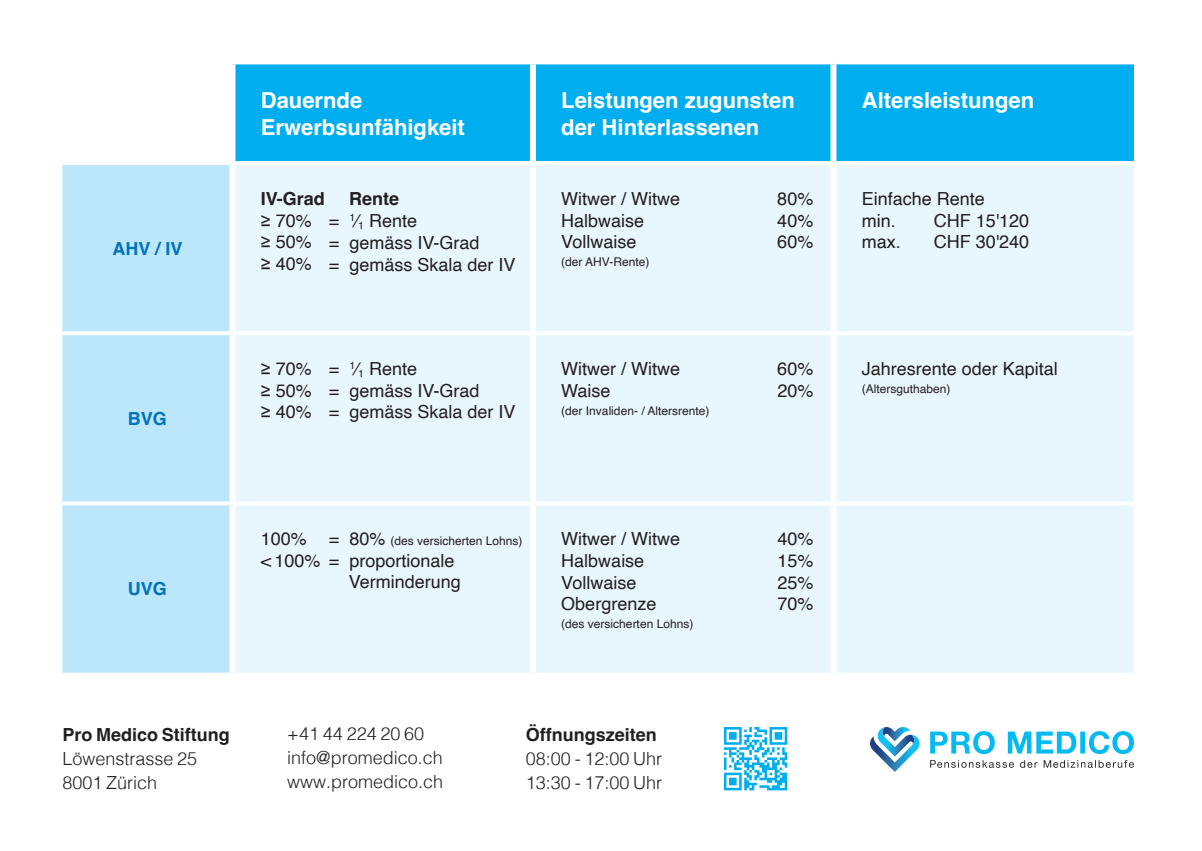
<style>
.page{position:relative;width:1202px;height:851px;background:#fff}
.page>*{position:absolute;margin:0;border:0;box-sizing:border-box;transform-origin:0 0}
.t1{font:700 22px/26.4px "Helvetica";color:#fff}
.t2{font:18px/21.6px "Helvetica";color:#231f20}
.t3{font:300 18px/24px "Helvetica";color:#231f20}
.t4{font:700 18px "Helvetica";color:#231f20}
.t5{font:700 18px "Helvetica";color:#0072bc}
.t6{font:12px "Helvetica";color:#231f20}
.s1{font-family:"Arial"}
.s2{font-size:18px}
</style>
<div class="page">
<div style="left:235px;top:64px;width:899px;height:97px;background:#00aeef"></div>
<div style="left:62px;top:165px;width:167px;height:507px;background:#bce6fa"></div>
<div style="left:235px;top:165px;width:899px;height:507px;background:#e8f6fd"></div>
<div style="left:530px;top:64px;width:6px;height:97px;background:#fff"></div>
<div style="left:830px;top:64px;width:6px;height:97px;background:#fff"></div>
<div style="left:530px;top:505px;width:6px;height:167px;background:#fff"></div>
<div style="left:830px;top:505px;width:6px;height:167px;background:#fff"></div>
<div style="left:530px;top:165px;width:6px;height:166px;background:#fff"></div>
<div style="left:830px;top:165px;width:6px;height:166px;background:#fff"></div>
<div style="left:530px;top:335px;width:6px;height:166px;background:#fff"></div>
<div style="left:830px;top:335px;width:6px;height:166px;background:#fff"></div>
<svg style="left:62px;top:331px;width:170px;height:4px"></svg>
<hr style="left:232px;top:331px;width:301px;height:4px;background:#fff">
<hr style="left:533px;top:331px;width:300px;height:4px;background:#fff">
<hr style="left:833px;top:331px;width:301px;height:4px;background:#fff">
<svg style="left:62px;top:501px;width:170px;height:4px"></svg>
<hr style="left:232px;top:501px;width:301px;height:4px;background:#fff">
<hr style="left:533px;top:501px;width:300px;height:4px;background:#fff">
<hr style="left:833px;top:501px;width:301px;height:4px;background:#fff">
<svg style="left:232px;top:161px;width:301px;height:2px"></svg>
<svg style="left:533px;top:161px;width:300px;height:1px"></svg>
<svg style="left:833px;top:161px;width:301px;height:2px"></svg>
<svg style="left:930px;top:731px;width:204px;height:23px"></svg>
<svg style="left:930px;top:760px;width:204px;height:7px"></svg>
<svg style="left:870px;top:727px;width:50px;height:44px"></svg>
<svg style="left:724px;top:727px;width:63px;height:63px"></svg>
<p class="t5" style="left:112px;top:237px;width:72px">AHV / IV</p>
<p class="t5" style="left:128px;top:407px;width:41px">BVG</p>
<p class="t1" style="left:261px;top:90px;width:206px">Dauernde<br>Erwerbsunfähigkeit</p>
<p class="t1" style="left:561px;top:90px;width:235px">Leistungen zugunsten der Hinterlassenen</p>
<p class="t1" style="left:862px;top:90px;width:174px">Altersleistungen</p>
<p class="t4" style="left:261px;top:187px;width:66px">IV-Grad</p>
<p class="t4" style="left:349px;top:187px;width:52px">Rente</p>
<p class="t2" style="left:261px;top:210px;width:52px;text-align:justify"><span class="s1">≥</span> 70% <span class="s1">≥</span> 50% <span class="s1">≥</span> 40%</p>
<p class="t2" style="left:329px;top:211px;width:188px">= <sup>1</sup>⁄<sub>1</sub> Rente<br>= gemäss IV-Grad<br>= gemäss Skala der IV</p>
<p class="t2" style="left:561px;top:188px;width:120px">Witwer / Witwe</p>
<p class="t2" style="left:777px;top:188px;width:38px">80%</p>
<p class="t2" style="left:561px;top:210px;width:85px">Halbwaise</p>
<p class="t2" style="left:777px;top:210px;width:38px">40%</p>
<p class="t2" style="left:561px;top:231px;width:77px">Vollwaise</p>
<p class="t2" style="left:777px;top:231px;width:38px">60%</p>
<p class="t6" style="left:561px;top:253px;width:90px">(der AHV-Rente)</p>
<p class="t2" style="left:329px;top:358px;width:188px">= <sup>1</sup>⁄<sub>1</sub> Rente<br>= gemäss IV-Grad<br>= gemäss Skala der IV</p>
<p class="t2" style="left:261px;top:358px;width:52px;text-align:justify"><span class="s1">≥</span> 70% <span class="s1">≥</span> 50% <span class="s1">≥</span> 40%</p>
<p class="t2" style="left:561px;top:358px;width:120px">Witwer / Witwe</p>
<p class="t2" style="left:777px;top:358px;width:38px">60%</p>
<p class="t2" style="left:561px;top:380px;width:51px">Waise</p>
<p class="t2" style="left:777px;top:380px;width:38px">20%</p>
<p class="t6" style="left:561px;top:401px;width:150px">(der Invaliden- / Altersrente)</p>
<p class="t2" style="left:862px;top:188px;width:125px">Einfache Rente min.</p>
<p class="t2" style="left:934px;top:210px;width:97px">CHF 15'120</p>
<p class="t2" style="left:862px;top:231px;width:41px">max.</p>
<p class="t2" style="left:934px;top:231px;width:97px">CHF 30'240</p>
<p class="t2" style="left:862px;top:358px;width:198px">Jahresrente oder Kapital</p>
<p class="t6" style="left:862px;top:379px;width:90px">(Altersguthaben)</p>
<p class="t5" style="left:128px;top:578px;width:41px">UVG</p>
<p class="t6" style="left:329px;top:531px;width:195px"><span class="s2">= 80%</span> (des versicherten Lohns)</p>
<p class="t2" style="left:349px;top:550px;width:114px;text-indent:-20px">= proportionale<br>Verminderung</p>
<p class="t2" style="left:261px;top:528px;width:61px">100% &lt; 100%</p>
<p class="t2" style="left:561px;top:528px;width:120px">Witwer / Witwe</p>
<p class="t2" style="left:777px;top:528px;width:38px">40%</p>
<p class="t2" style="left:561px;top:550px;width:85px">Halbwaise</p>
<p class="t2" style="left:777px;top:550px;width:38px">15%</p>
<p class="t2" style="left:561px;top:572px;width:77px">Vollwaise</p>
<p class="t2" style="left:777px;top:572px;width:38px">25%</p>
<p class="t2" style="left:561px;top:593px;width:97px">Obergrenze</p>
<p class="t2" style="left:777px;top:593px;width:38px">70%</p>
<p class="t6" style="left:561px;top:614px;width:134px">(des versicherten Lohns)</p>
<p class="t4" style="left:62px;top:723px;width:169px">Pro Medico Stiftung</p>
<p class="t3" style="left:62px;top:744px;width:136px">Löwenstrasse 25<br>8001 Zürich</p>
<p class="t3" style="left:287px;top:720px;width:158px">+41 44 224 20 60 info@promedico.ch www.promedico.ch</p>
<p class="t4" style="left:526px;top:723px;width:133px">Öffnungszeiten</p>
<p class="t3" style="left:526px;top:744px;width:138px">08:00 - 12:00 Uhr<br>13:30 - 17:00 Uhr</p>
</div>
